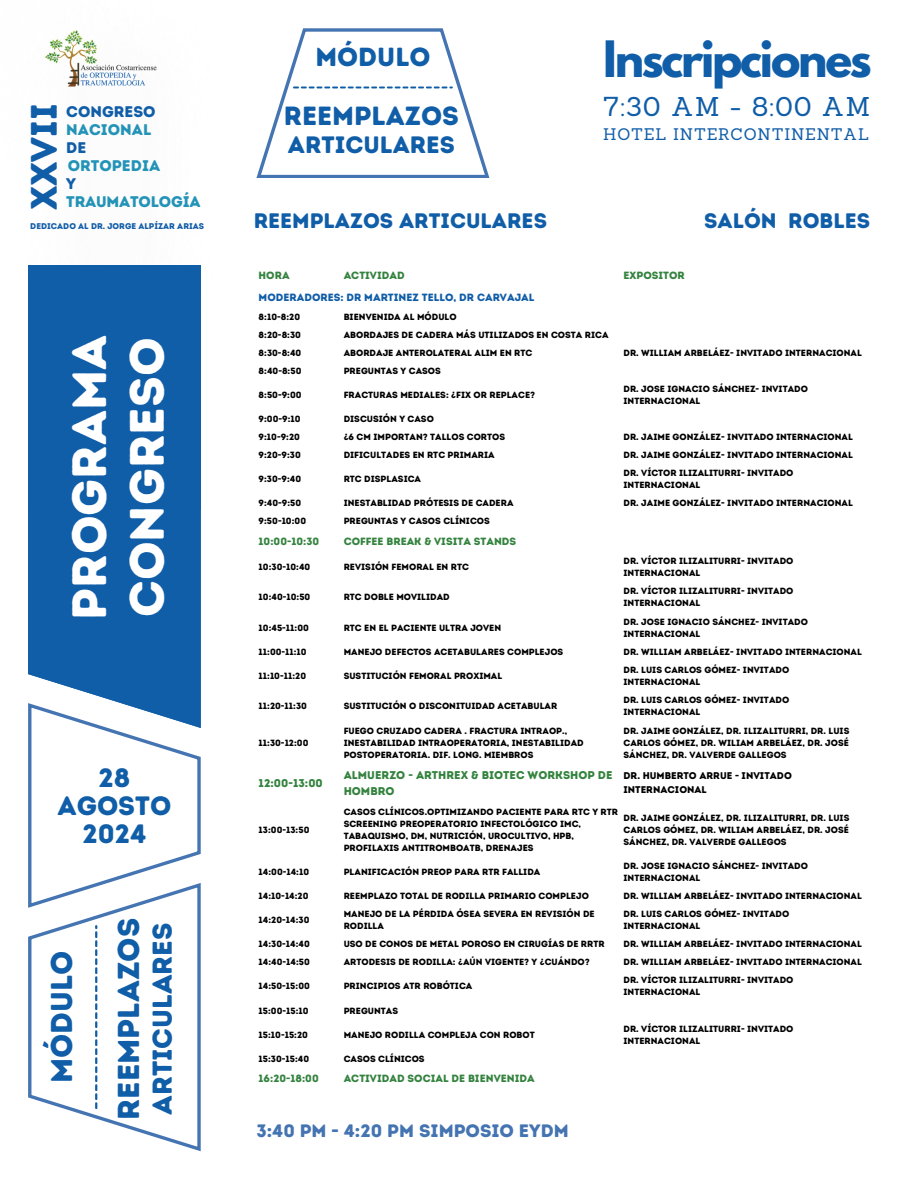
<style>
.page{position:relative;width:918px;height:1188px;background:#fff}
.page>*{position:absolute;margin:0;border:0;box-sizing:border-box;transform-origin:0 0}
.t1{font:48.3px/57.6px "Intro Rust Base";color:#fff}
.t2{font:700 44.4px "League Spartan";letter-spacing:-.05em;color:#105da8}
.t3{font:36.75px "Intro Rust Base";color:#105da8}
.t4{font:30.3px "Intro Rust Base";color:#105da8}
.t5{font:30.15px "Intro Rust Base";color:#105da8}
.t6{font:27.3px "Intro Rust Base";color:#105da8}
.t7{font:26.55px/28.2px "Intro Rust Base";color:#105da8;text-align:center}
.t8{font:26.4px "Sanchez";letter-spacing:.05em;color:#105da8}
.t9{font:26.25px "Intro Rust Base";color:#105da8}
.t10{font:23.7px "Intro Rust Base";color:#105da8}
.t11{font:21px "Intro Rust Base";color:#105da8}
.t12{font:18px "Intro Rust Base";color:#4474b1}
.t13{font:16.35px "Sanchez";letter-spacing:.05em;color:#105da8}
.t14{font:15.45px "Intro Rust Base";color:#2393b7}
.t15{font:15.45px "Intro Rust Base";color:#105da8}
.t16{font:11.25px/15.8px "Intro Rust Base";color:#34833f}
.t17{font:10.5px "Intro Rust Base";color:#34833f}
.t18{font:10.5px "Intro Rust Base";color:#105da8}
.t19{font:9.75px/13.5px "Intro Rust Base";color:#000}
.t20{font:9px/12px "Intro Rust Base";color:#000}
.t21{font:8.25px "Intro Rust Base";color:#105ca8}
</style>
<div class="page">
<img style="left:44px;top:30px;width:113px;height:57px">
<svg style="left:28px;top:883px;width:172px;height:268px"></svg>
<svg style="left:95px;top:925px;width:2px;height:184px"></svg>
<svg style="left:29px;top:728px;width:172px;height:180px"></svg>
<svg style="left:28px;top:510px;width:172px;height:218px;background:#2b6fb2"></svg>
<div style="left:28px;top:265px;width:173px;height:245px;background:#105da8"></div>
<svg style="left:256px;top:28px;width:233px;height:150px"></svg>
<p class="t3" style="left:22px;top:210px;width:109px;rotate:-90deg">XXVII</p>
<p class="t15" style="left:66px;top:102px;width:91px">CONGRESO</p>
<p class="t14" style="left:66px;top:120px;width:87px">NACIONAL</p>
<h3 class="t15" style="left:66px;top:138px;width:22px">DE</h3>
<p class="t14" style="left:68px;top:157px;width:94px">ORTOPEDIA</p>
<p class="t15" style="left:66px;top:175px;width:11px">Y</p>
<p class="t14" style="left:66px;top:193px;width:136px">TRAUMATOLOGÍA</p>
<p class="t21" style="left:30px;top:221px;width:175px">DEDICADO AL DR. JORGE ALPÍZAR ARIAS</p>
<p class="t1" style="left:61px;top:620px;width:286px;rotate:-90deg">PROGRAMA<br>CONGRESO</p>
<h1 class="t7" style="left:57px;top:764px;width:115px">28<br>AGOSTO<br>2024</h1>
<p class="t5" style="left:43px;top:1083px;width:134px;rotate:-90deg">MÓDULO</p>
<p class="t4" style="left:111px;top:1120px;width:203px;rotate:-90deg">REEMPLAZOS</p>
<p class="t6" style="left:146px;top:1115px;width:194px;rotate:-90deg">ARTICULARES</p>
<p class="t9" style="left:315px;top:42px;width:117px">MÓDULO</p>
<p class="t9" style="left:284px;top:100px;width:176px">REEMPLAZOS</p>
<p class="t10" style="left:288px;top:131px;width:169px">ARTICULARES</p>
<p class="t11" style="left:254px;top:208px;width:295px">REEMPLAZOS ARTICULARES</p>
<p class="t2" style="left:603px;top:37px;width:270px">Inscripciones</p>
<p class="t8" style="left:603px;top:89px;width:268px">7:30 AM - 8:00 AM</p>
<p class="t13" style="left:603px;top:124px;width:267px">HOTEL INTERCONTINENTAL</p>
<p class="t11" style="left:704px;top:208px;width:167px">SALÓN ROBLES</p>
<h5 class="t17" style="left:259px;top:269px;width:33px">HORA</h5>
<h4 class="t17" style="left:344px;top:269px;width:63px">ACTIVIDAD</h4>
<h4 class="t17" style="left:623px;top:269px;width:63px">EXPOSITOR</h4>
<h6 class="t18" style="left:259px;top:291px;width:277px">MODERADORES: DR MARTINEZ TELLO, DR CARVAJAL</h6>
<h4 class="t20" style="left:259px;top:311px;width:43px">8:10-8:20</h4>
<h2 class="t20" style="left:344px;top:311px;width:114px">BIENVENIDA AL MÓDULO</h2>
<p class="t20" style="left:259px;top:329px;width:44px">8:20-8:30</p>
<p class="t20" style="left:344px;top:329px;width:266px">ABORDAJES DE CADERA MÁS UTILIZADOS EN COSTA RICA</p>
<p class="t20" style="left:259px;top:347px;width:44px">8:30-8:40</p>
<p class="t20" style="left:344px;top:347px;width:190px">ABORDAJE ANTEROLATERAL ALIM EN RTC</p>
<p class="t20" style="left:623px;top:347px;width:240px">DR. WILLIAM ARBELÁEZ- INVITADO INTERNACIONAL</p>
<p class="t20" style="left:259px;top:365px;width:44px">8:40-8:50</p>
<p class="t20" style="left:344px;top:365px;width:99px">PREGUNTAS Y CASOS</p>
<p class="t20" style="left:259px;top:389px;width:45px">8:50-9:00</p>
<p class="t20" style="left:344px;top:389px;width:193px">FRACTURAS MEDIALES: ¿FIX OR REPLACE?</p>
<p class="t20" style="left:623px;top:383px;width:186px">DR. JOSE IGNACIO SÁNCHEZ- INVITADO<br>INTERNACIONAL</p>
<p class="t20" style="left:259px;top:413px;width:43px">9:00-9:10</p>
<p class="t20" style="left:344px;top:413px;width:92px">DISCUSIÓN Y CASO</p>
<p class="t20" style="left:259px;top:431px;width:43px">9:10-9:20</p>
<p class="t20" style="left:344px;top:431px;width:163px">¿6 CM IMPORTAN? TALLOS CORTOS</p>
<p class="t20" style="left:623px;top:431px;width:231px">DR. JAIME GONZÁLEZ- INVITADO INTERNACIONAL</p>
<p class="t20" style="left:259px;top:449px;width:44px">9:20-9:30</p>
<p class="t20" style="left:344px;top:449px;width:153px">DIFICULTADES EN RTC PRIMARIA</p>
<p class="t20" style="left:623px;top:449px;width:231px">DR. JAIME GONZÁLEZ- INVITADO INTERNACIONAL</p>
<p class="t20" style="left:259px;top:473px;width:44px">9:30-9:40</p>
<p class="t20" style="left:344px;top:473px;width:79px">RTC DISPLASICA</p>
<p class="t20" style="left:623px;top:467px;width:172px">DR. VÍCTOR ILIZALITURRI- INVITADO<br>INTERNACIONAL</p>
<p class="t20" style="left:259px;top:497px;width:44px">9:40-9:50</p>
<p class="t20" style="left:344px;top:497px;width:171px">INESTABLIDAD PRÓTESIS DE CADERA</p>
<p class="t20" style="left:623px;top:497px;width:231px">DR. JAIME GONZÁLEZ- INVITADO INTERNACIONAL</p>
<p class="t20" style="left:259px;top:515px;width:49px">9:50-10:00</p>
<p class="t20" style="left:344px;top:515px;width:148px">PREGUNTAS Y CASOS CLÍNICOS</p>
<p class="t17" style="left:259px;top:535px;width:62px">10:00-10:30</p>
<p class="t17" style="left:344px;top:535px;width:174px">COFFEE BREAK &amp; VISITA STANDS</p>
<p class="t20" style="left:259px;top:561px;width:53px">10:30-10:40</p>
<p class="t20" style="left:344px;top:561px;width:127px">REVISIÓN FEMORAL EN RTC</p>
<p class="t20" style="left:623px;top:555px;width:172px">DR. VÍCTOR ILIZALITURRI- INVITADO<br>INTERNACIONAL</p>
<p class="t20" style="left:259px;top:591px;width:53px">10:40-10:50</p>
<p class="t20" style="left:344px;top:591px;width:108px">RTC DOBLE MOVILIDAD</p>
<p class="t20" style="left:623px;top:585px;width:172px">DR. VÍCTOR ILIZALITURRI- INVITADO<br>INTERNACIONAL</p>
<p class="t20" style="left:259px;top:621px;width:52px">10:45-11:00</p>
<p class="t20" style="left:344px;top:621px;width:159px">RTC EN EL PACIENTE ULTRA JOVEN</p>
<p class="t20" style="left:623px;top:615px;width:186px">DR. JOSE IGNACIO SÁNCHEZ- INVITADO<br>INTERNACIONAL</p>
<p class="t20" style="left:259px;top:646px;width:50px">11:00-11:10</p>
<p class="t20" style="left:344px;top:646px;width:221px">MANEJO DEFECTOS ACETABULARES COMPLEJOS</p>
<p class="t20" style="left:623px;top:646px;width:240px">DR. WILLIAM ARBELÁEZ- INVITADO INTERNACIONAL</p>
<p class="t20" style="left:259px;top:670px;width:49px">11:10-11:20</p>
<p class="t20" style="left:344px;top:670px;width:160px">SUSTITUCIÓN FEMORAL PROXIMAL</p>
<p class="t20" style="left:623px;top:664px;width:167px">DR. LUIS CARLOS GÓMEZ- INVITADO<br>INTERNACIONAL</p>
<p class="t20" style="left:259px;top:700px;width:50px">11:20-11:30</p>
<p class="t20" style="left:344px;top:700px;width:215px">SUSTITUCIÓN O DISCONITUIDAD ACETABULAR</p>
<p class="t20" style="left:623px;top:694px;width:167px">DR. LUIS CARLOS GÓMEZ- INVITADO<br>INTERNACIONAL</p>
<p class="t20" style="left:259px;top:737px;width:51px">11:30-12:00</p>
<p class="t20" style="left:344px;top:725px;width:242px">FUEGO CRUZADO CADERA . FRACTURA INTRAOP.,<br>INESTABILIDAD INTRAOPERATORIA, INESTABILIDAD<br>POSTOPERATORIA. DIF. LONG. MIEMBROS</p>
<p class="t20" style="left:623px;top:725px;width:227px;text-align:justify">DR. JAIME GONZÁLEZ, DR. ILIZALITURRI, DR. LUIS CARLOS GÓMEZ, DR. WILIAM ARBELÁEZ, DR. JOSÉ SÁNCHEZ, DR. VALVERDE GALLEGOS</p>
<p class="t16" style="left:259px;top:775px;width:66px">12:00-13:00</p>
<p class="t16" style="left:344px;top:768px;width:270px">ALMUERZO - ARTHREX &amp; BIOTEC WORKSHOP DE<br>HOMBRO</p>
<p class="t19" style="left:623px;top:769px;width:170px">DR. HUMBERTO ARRUE - INVITADO<br>INTERNACIONAL</p>
<p class="t20" style="left:259px;top:824px;width:52px">13:00-13:50</p>
<p class="t20" style="left:344px;top:806px;width:276px">CASOS CLÍNICOS.OPTIMIZANDO PACIENTE PARA RTC Y RTR SCREENING PREOPERATORIO INFECTOLÓGICO IMC, TABAQUISMO, DM, NUTRICIÓN, UROCULTIVO, HPB, PROFILAXIS ANTITROMBOATB, DRENAJES</p>
<p class="t20" style="left:623px;top:812px;width:227px;text-align:justify">DR. JAIME GONZÁLEZ, DR. ILIZALITURRI, DR. LUIS CARLOS GÓMEZ, DR. WILIAM ARBELÁEZ, DR. JOSÉ SÁNCHEZ, DR. VALVERDE GALLEGOS</p>
<p class="t20" style="left:259px;top:866px;width:52px">14:00-14:10</p>
<p class="t20" style="left:344px;top:866px;width:198px">PLANIFICACIÓN PREOP PARA RTR FALLIDA</p>
<p class="t20" style="left:623px;top:860px;width:186px">DR. JOSE IGNACIO SÁNCHEZ- INVITADO<br>INTERNACIONAL</p>
<p class="t20" style="left:259px;top:890px;width:51px">14:10-14:20</p>
<p class="t20" style="left:344px;top:890px;width:247px">REEMPLAZO TOTAL DE RODILLA PRIMARIO COMPLEJO</p>
<p class="t20" style="left:623px;top:890px;width:240px">DR. WILLIAM ARBELÁEZ- INVITADO INTERNACIONAL</p>
<p class="t20" style="left:259px;top:914px;width:52px">14:20-14:30</p>
<p class="t20" style="left:344px;top:908px;width:253px">MANEJO DE LA PÉRDIDA ÓSEA SEVERA EN REVISIÓN DE<br>RODILLA</p>
<p class="t20" style="left:623px;top:908px;width:167px">DR. LUIS CARLOS GÓMEZ- INVITADO<br>INTERNACIONAL</p>
<p class="t20" style="left:259px;top:938px;width:53px">14:30-14:40</p>
<p class="t20" style="left:344px;top:938px;width:263px">USO DE CONOS DE METAL POROSO EN CIRUGÍAS DE RRTR</p>
<p class="t20" style="left:623px;top:938px;width:240px">DR. WILLIAM ARBELÁEZ- INVITADO INTERNACIONAL</p>
<p class="t20" style="left:259px;top:956px;width:53px">14:40-14:50</p>
<p class="t20" style="left:344px;top:956px;width:248px">ARTODESIS DE RODILLA: ¿AÚN VIGENTE? Y ¿CUÁNDO?</p>
<p class="t20" style="left:623px;top:956px;width:240px">DR. WILLIAM ARBELÁEZ- INVITADO INTERNACIONAL</p>
<p class="t20" style="left:259px;top:980px;width:53px">14:50-15:00</p>
<p class="t20" style="left:344px;top:980px;width:130px">PRINCIPIOS ATR ROBÓTICA</p>
<p class="t20" style="left:623px;top:974px;width:172px">DR. VÍCTOR ILIZALITURRI- INVITADO<br>INTERNACIONAL</p>
<p class="t20" style="left:259px;top:1005px;width:52px">15:00-15:10</p>
<p class="t20" style="left:344px;top:1005px;width:56px">PREGUNTAS</p>
<p class="t20" style="left:259px;top:1029px;width:51px">15:10-15:20</p>
<p class="t20" style="left:344px;top:1029px;width:193px">MANEJO RODILLA COMPLEJA CON ROBOT</p>
<p class="t20" style="left:623px;top:1023px;width:172px">DR. VÍCTOR ILIZALITURRI- INVITADO<br>INTERNACIONAL</p>
<p class="t20" style="left:259px;top:1053px;width:52px">15:30-15:40</p>
<p class="t20" style="left:344px;top:1053px;width:83px">CASOS CLÍNICOS</p>
<p class="t17" style="left:259px;top:1072px;width:62px">16:20-18:00</p>
<p class="t17" style="left:344px;top:1072px;width:193px">ACTIVIDAD SOCIAL DE BIENVENIDA</p>
<p class="t12" style="left:256px;top:1120px;width:314px">3:40 PM - 4:20 PM SIMPOSIO EYDM</p>
</div>
